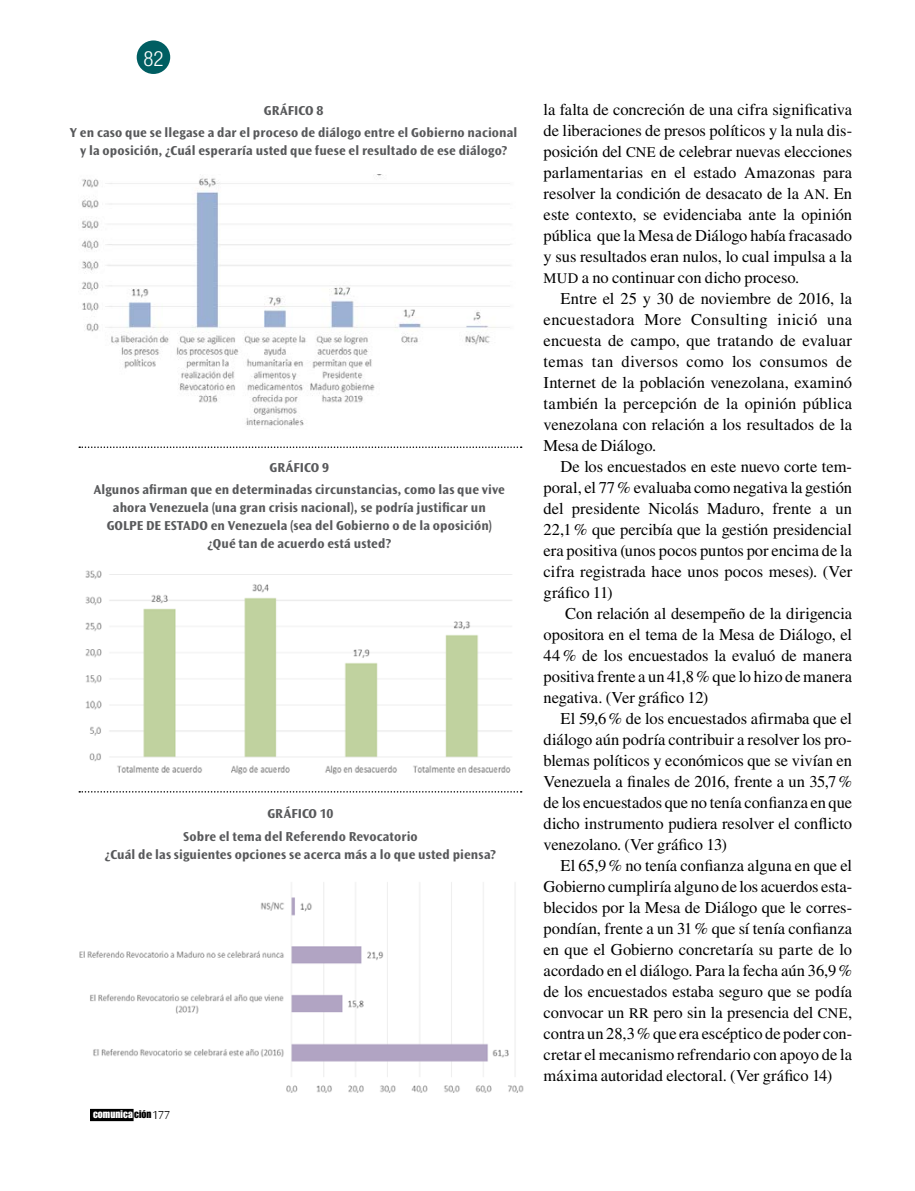
<style>
.page{position:relative;width:915px;height:1191px;background:#fff}
.page>*{position:absolute;margin:0;border:0;box-sizing:border-box;transform-origin:0 0}
.t1{font:300 condensed 21px "Helvetica Neue LT Std";color:#fff}
.t2{font:16.5px/21px "Times LT Std";color:#000;text-align:justify}
.t3{font:700 13.5px/22.2px "Ocean Sans Std";letter-spacing:.01em;color:#58595b;text-align:center}
.t4{font:10.8px "Impact LT Std";letter-spacing:.01em;color:#fff}
.s1{color:#000}
.s2{font-family:"Ocean Sans Std";font-weight:300;font-size:12.15px;color:#000}
.s3{font-size:14.7px}
</style>
<div class="page">
<div style="left:91px;top:1109px;width:42px;height:11px;background:#000"></div>
<div style="left:137px;top:40px;width:33px;height:34px;background:#005e62;border-radius:50%"></div>
<img style="left:86px;top:570px;width:426px;height:205px">
<img style="left:79px;top:882px;width:444px;height:210px">
<img style="left:81px;top:175px;width:430px;height:251px">
<svg style="left:79px;top:791px;width:442px;height:1px"></svg>
<svg style="left:79px;top:446px;width:442px;height:2px"></svg>
<p class="t1" style="left:143px;top:46px;width:22px">82</p>
<p class="t3" style="left:70px;top:99px;width:449px">GRÁFICO 8<br>Y en caso que se llegase a dar el proceso de diálogo entre el Gobierno nacional</p>
<p class="t3" style="left:80px;top:139px;width:428px">y la oposición, ¿Cuál esperaría usted que fuese el resultado de ese diálogo?</p>
<p class="t3" style="left:94px;top:456px;width:412px">GRÁFICO 9<br>Algunos afirman que en determinadas circunstancias, como las que vive</p>
<p class="t3" style="left:107px;top:498px;width:386px;line-height:18px">ahora Venezuela (una gran crisis nacional), se podría justificar un<br>GOLPE DE ESTADO en Venezuela (sea del Gobierno o de la oposición) ¿Qué tan de acuerdo está usted?</p>
<p class="t3" style="left:183px;top:803px;width:236px">GRÁFICO 10<br>Sobre el tema del Referendo Revocatorio</p>
<p class="t3" style="left:105px;top:843px;width:392px">¿Cuál de las siguientes opciones se acerca más a lo que usted piensa?</p>
<p class="t4" style="left:93px;top:1108px;width:78px">comunica <span class="s1">ción</span><span class="s2">177</span></p>
<p class="t2" style="left:543px;top:98px;width:310px">la falta de concreción de una cifra significativa de liberaciones de presos políticos y la nula dis&shy;posición del <span class="s3">CNE</span> de celebrar nuevas elecciones parlamentarias en el estado Amazonas para resolver la condición de desacato de la <span class="s3">AN</span>. En este contexto, se evidenciaba ante la opinión pública que la Mesa de Diálogo había fracasado y sus resultados eran nulos, lo cual impulsa a la <span class="s3">MUD</span> a no continuar con dicho proceso.</p>
<p class="t2" style="left:543px;top:287px;width:310px;text-indent:17px">Entre el 25 y 30 de noviembre de 2016, la encuestadora More Consulting inició una encuesta de campo, que tratando de evaluar temas tan diversos como los consumos de Internet de la población venezolana, examinó también la percepción de la opinión pública venezolana con relación a los resultados de la Mesa de Diálogo.</p>
<p class="t2" style="left:543px;top:455px;width:310px;text-indent:17px">De los encuestados en este nuevo corte tem&shy;poral, el 77% evaluaba como negativa la gestión del presidente Nicolás Maduro, frente a un 22,1% que percibía que la gestión presidencial era positiva (unos pocos puntos por encima de la cifra registrada hace unos pocos meses). (Ver gráfico 11)</p>
<p class="t2" style="left:543px;top:603px;width:310px;text-indent:22px">Con relación al desempeño de la dirigencia opositora en el tema de la Mesa de Diálogo, el 44% de los encuestados la evaluó de manera positiva frente a un 41,8% que lo hizo de manera negativa. (Ver gráfico 12)</p>
<p class="t2" style="left:543px;top:708px;width:310px;text-indent:17px">El 59,6% de los encuestados afirmaba que el diálogo aún podría contribuir a resolver los pro&shy;blemas políticos y económicos que se vivían en Venezuela a finales de 2016, frente a un 35,7% de los encuestados que no tenía confianza en que dicho instrumento pudiera resolver el conflicto venezolano. (Ver gráfico 13)</p>
<p class="t2" style="left:543px;top:855px;width:310px;text-indent:17px">El 65,9% no tenía confianza alguna en que el Gobierno cumpliría alguno de los acuerdos esta&shy;blecidos por la Mesa de Diálogo que le corres&shy;pondían, frente a un 31% que sí tenía confianza en que el Gobierno concretaría su parte de lo acordado en el diálogo. Para la fecha aún 36,9% de los encuestados estaba seguro que se podía convocar un <span class="s3">RR</span> pero sin la presencia del <span class="s3">CNE</span>, contra un 28,3% que era escéptico de poder con&shy;cretar el mecanismo refrendario con apoyo de la máxima autoridad electoral. (Ver gráfico 14)</p>
</div>
